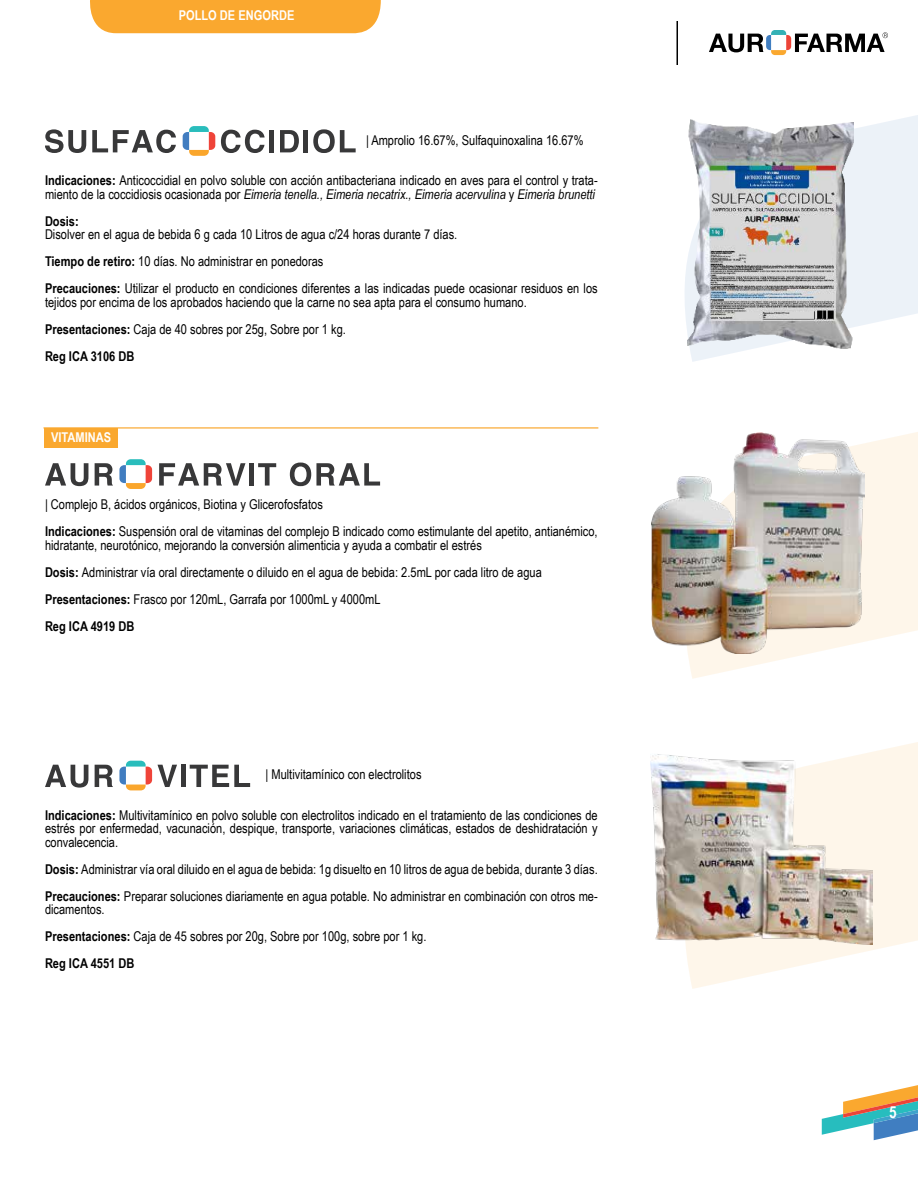
<style>
.page{position:relative;width:918px;height:1188px;background:#fff}
.page>*{position:absolute;margin:0;border:0;box-sizing:border-box;transform-origin:0 0}
.t1{font:700 16.5px "Arial Narrow";color:#fff}
.t2{font:13.5px/27px "Arial Narrow";color:#000}
.t3{font:700 13.5px "Arial Narrow";color:#fff}
.t4{font:700 13.5px "Arial Narrow";color:#000}
.s1{font-weight:700}
.s2{font-style:italic}
</style>
<div class="page">
<svg style="left:822px;top:1085px;width:96px;height:55px"></svg>
<svg style="left:709px;top:30px;width:179px;height:25px"></svg>
<hr style="left:676px;top:21px;width:2px;height:44px;background:#000">
<div style="left:90px;top:0;width:291px;height:33px;background:#faa82f"></div>
<div style="left:44px;top:428px;width:73px;height:19px;background:#faa82f"></div>
<hr style="left:44px;top:427px;width:554px;height:2px;background:#faa82f">
<svg style="left:685px;top:115px;width:233px;height:247px;fill:#ecf2f8"></svg>
<svg style="left:688px;top:432px;width:230px;height:247px;fill:#fef6ea"></svg>
<svg style="left:686px;top:742px;width:232px;height:247px;fill:#fef6ea"></svg>
<svg style="left:45px;top:129px;width:41px;height:24px"></svg>
<svg style="left:92px;top:130px;width:84px;height:23px"></svg>
<svg style="left:221px;top:130px;width:44px;height:23px"></svg>
<div style="left:269px;top:130px;width:5px;height:22px;background:#383839"></div>
<svg style="left:280px;top:130px;width:19px;height:22px"></svg>
<hr style="left:304px;top:130px;width:4px;height:22px;background:#383839">
<svg style="left:313px;top:129px;width:43px;height:24px"></svg>
<svg style="left:183px;top:126px;width:32px;height:30px"></svg>
<svg style="left:45px;top:463px;width:43px;height:23px"></svg>
<svg style="left:95px;top:463px;width:18px;height:23px"></svg>
<svg style="left:159px;top:463px;width:86px;height:23px"></svg>
<div style="left:249px;top:463px;width:5px;height:23px;background:#383839"></div>
<svg style="left:258px;top:463px;width:18px;height:23px"></svg>
<svg style="left:290px;top:463px;width:90px;height:23px"></svg>
<svg style="left:119px;top:459px;width:33px;height:30px"></svg>
<svg style="left:45px;top:765px;width:43px;height:23px"></svg>
<svg style="left:95px;top:765px;width:18px;height:22px"></svg>
<div style="left:181px;top:765px;width:5px;height:22px;background:#383839"></div>
<svg style="left:190px;top:765px;width:60px;height:22px"></svg>
<svg style="left:119px;top:761px;width:58px;height:29px"></svg>
<img style="left:651px;top:433px;width:213px;height:221px">
<img style="left:650px;top:753px;width:222px;height:192px">
<img style="left:688px;top:120px;width:166px;height:228px">
<p class="t3" style="left:179px;top:5px;width:117px">POLLO DE ENGORDE</p>
<p class="t2" style="left:366px;top:126px;width:219px">| Amprolio 16.67%, Sulfaquinoxalina 16.67%</p>
<p class="t2" style="left:45px;top:173px;width:554px;line-height:13.5px"><span class="s1">Indicaciones:</span> Anticoccidial en polvo soluble con acción antibacteriana indicado en aves para el control y trata&shy;miento de la coccidiosis ocasionada por <span class="s2">Eimeria tenella., Eimeria necatrix., Eimeria acervulina</span> y <span class="s2">Eimeria brunetti</span></p>
<p class="t4" style="left:45px;top:211px;width:35px">Dosis:</p>
<p class="t2" style="left:45px;top:221px;width:554px">Disolver en el agua de bebida 6 g cada 10 Litros de agua c/24 horas durante 7 días.<br><span class="s1">Tiempo de retiro:</span> 10 días. No administrar en ponedoras<br><span class="s1">Precauciones:</span> Utilizar el producto en condiciones diferentes a las indicadas puede ocasionar residuos en los</p>
<p class="t2" style="left:45px;top:288px;width:483px">tejidos por encima de los aprobados haciendo que la carne no sea apta para el consumo humano.<br><span class="s1">Presentaciones:</span> Caja de 40 sobres por 25g, Sobre por 1 kg.<br><span class="s1">Reg ICA 3106 DB</span></p>
<p class="t3" style="left:51px;top:427px;width:62px">VITAMINAS</p>
<p class="t2" style="left:45px;top:491px;width:554px">| Complejo B, ácidos orgánicos, Biotina y Glicerofosfatos<br><span class="s1">Indicaciones:</span> Suspensión oral de vitaminas del complejo B indicado como estimulante del apetito, antianémico,</p>
<p class="t2" style="left:45px;top:531px;width:498px">hidratante, neurotónico, mejorando la conversión alimenticia y ayuda a combatir el estrés<br><span class="s1">Dosis:</span> Administrar vía oral directamente o diluido en el agua de bebida: 2.5mL por cada litro de agua <span class="s1">Presentaciones:</span> Frasco por 120mL, Garrafa por 1000mL y 4000mL<br><span class="s1">Reg ICA 4919 DB</span></p>
<p class="t2" style="left:265px;top:761px;width:158px">| Multivitamínico con electrolitos</p>
<p class="t2" style="left:45px;top:808px;width:554px;line-height:13.5px;text-align:justify"><span class="s1">Indicaciones:</span> Multivitamínico en polvo soluble con electrolitos indicado en el tratamiento de las condiciones de estrés por enfermedad, vacunación, despique, transporte, variaciones climáticas, estados de deshidratación y convalecencia.</p>
<p class="t2" style="left:45px;top:855px;width:554px"><span class="s1">Dosis:</span> Administrar vía oral diluido en el agua de bebida: 1g disuelto en 10 litros de agua de bebida, durante 3 días.<br><span class="s1">Precauciones:</span> Preparar soluciones diariamente en agua potable. No administrar en combinación con otros me-</p>
<p class="t2" style="left:45px;top:896px;width:383px">dicamentos.<br><span class="s1">Presentaciones:</span> Caja de 45 sobres por 20g, Sobre por 100g, sobre por 1 kg.<br><span class="s1">Reg ICA 4551 DB</span></p>
<p class="t1" style="left:889px;top:1100px;width:9px">5</p>
</div>
